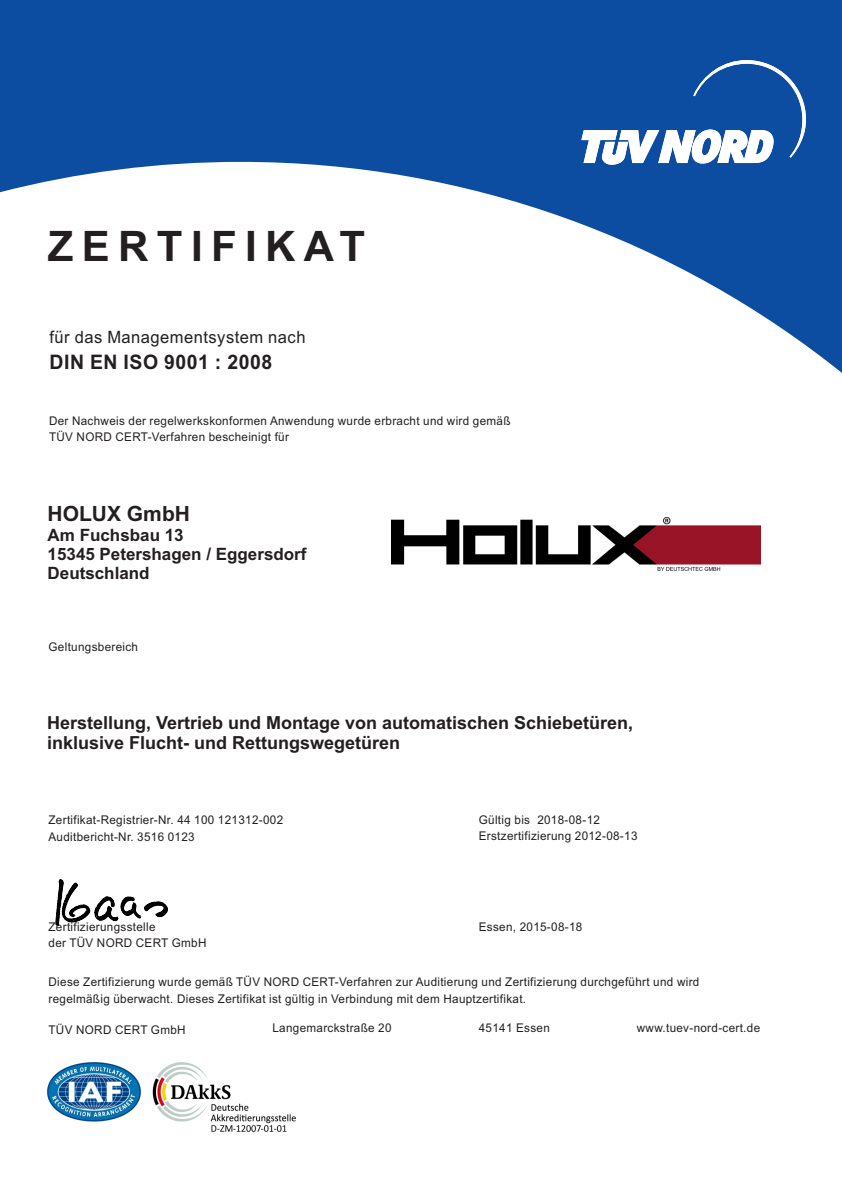
<style>
.page{position:relative;width:842px;height:1191px;background:#fff}
.page>*{position:absolute;margin:0;border:0;box-sizing:border-box;transform-origin:0 0}
.t1{font:700 42px "Arial";letter-spacing:.2em;color:#231f20}
.t2{font:700 21px "Arial";color:#231f20}
.t3{font:700 20px "Arial";letter-spacing:.03em;color:#231f20}
.t4{font:700 18px/20.1px "Arial";color:#231f20}
.t5{font:700 17px/19px "Arial";color:#231f20}
.t6{font:17px "Arial";letter-spacing:.03em;color:#231f20}
.t7{font:12px/16.1px "Arial";letter-spacing:.03em;color:#231f20}
</style>
<div class="page">
<img style="left:55px;top:879px;width:113px;height:48px">
<img style="left:46px;top:1062px;width:250px;height:70px">
<img style="left:392px;top:517px;width:368px;height:53px">
<svg style="left:0;top:0;width:842px;height:373px;fill:#0d4da1"></svg>
<svg style="left:581px;top:60px;width:225px;height:105px"></svg>
<h1 class="t1" style="left:48px;top:230px;width:319px">ZERTIFIKAT</h1>
<h3 class="t6" style="left:49px;top:331px;width:258px">für das Managementsystem nach</h3>
<h3 class="t3" style="left:49px;top:354px;width:224px">DIN EN ISO 9001 : 2008</h3>
<p class="t7" style="left:49px;top:413px;width:463px">Der Nachweis der regelwerkskonformen Anwendung wurde erbracht und wird gemäß<br>TÜV NORD CERT-Verfahren bescheinigt für</p>
<h2 class="t2" style="left:48px;top:506px;width:144px">HOLUX GmbH</h2>
<h3 class="t5" style="left:48px;top:527px;width:260px">Am Fuchsbau 13<br>15345 Petershagen / Eggersdorf<br>Deutschland</h3>
<p class="t7" style="left:49px;top:639px;width:91px">Geltungsbereich</p>
<h3 class="t4" style="left:47px;top:714px;width:588px">Herstellung, Vertrieb und Montage von automatischen Schiebetüren, inklusive Flucht- und Rettungswegetüren</h3>
<p class="t7" style="left:49px;top:813px;width:236px">Zertifikat-Registrier-Nr. 44 100 121312-002<br>Auditbericht-Nr. 3516 0123</p>
<p class="t7" style="left:479px;top:813px;width:123px">Gültig bis 2018-08-12</p>
<p class="t7" style="left:479px;top:828px;width:160px">Erstzertifizierung 2012-08-13</p>
<p class="t7" style="left:49px;top:920px;width:109px">Zertifizierungsstelle</p>
<p class="t7" style="left:479px;top:920px;width:105px">Essen, 2015-08-18</p>
<p class="t7" style="left:49px;top:936px;width:159px">der TÜV NORD CERT GmbH</p>
<p class="t7" style="left:49px;top:975px;width:652px">Diese Zertifizierung wurde gemäß TÜV NORD CERT-Verfahren zur Auditierung und Zertifizierung durchgeführt und wird regelmäßig überwacht. Dieses Zertifikat ist gültig in Verbindung mit dem Hauptzertifikat.</p>
<p class="t7" style="left:49px;top:1022px;width:139px">TÜV NORD CERT GmbH</p>
<p class="t7" style="left:272px;top:1020px;width:121px">Langemarckstraße 20</p>
<p class="t7" style="left:479px;top:1020px;width:73px">45141 Essen</p>
<p class="t7" style="left:637px;top:1020px;width:125px">www.tuev-nord-cert.de</p>
</div>
